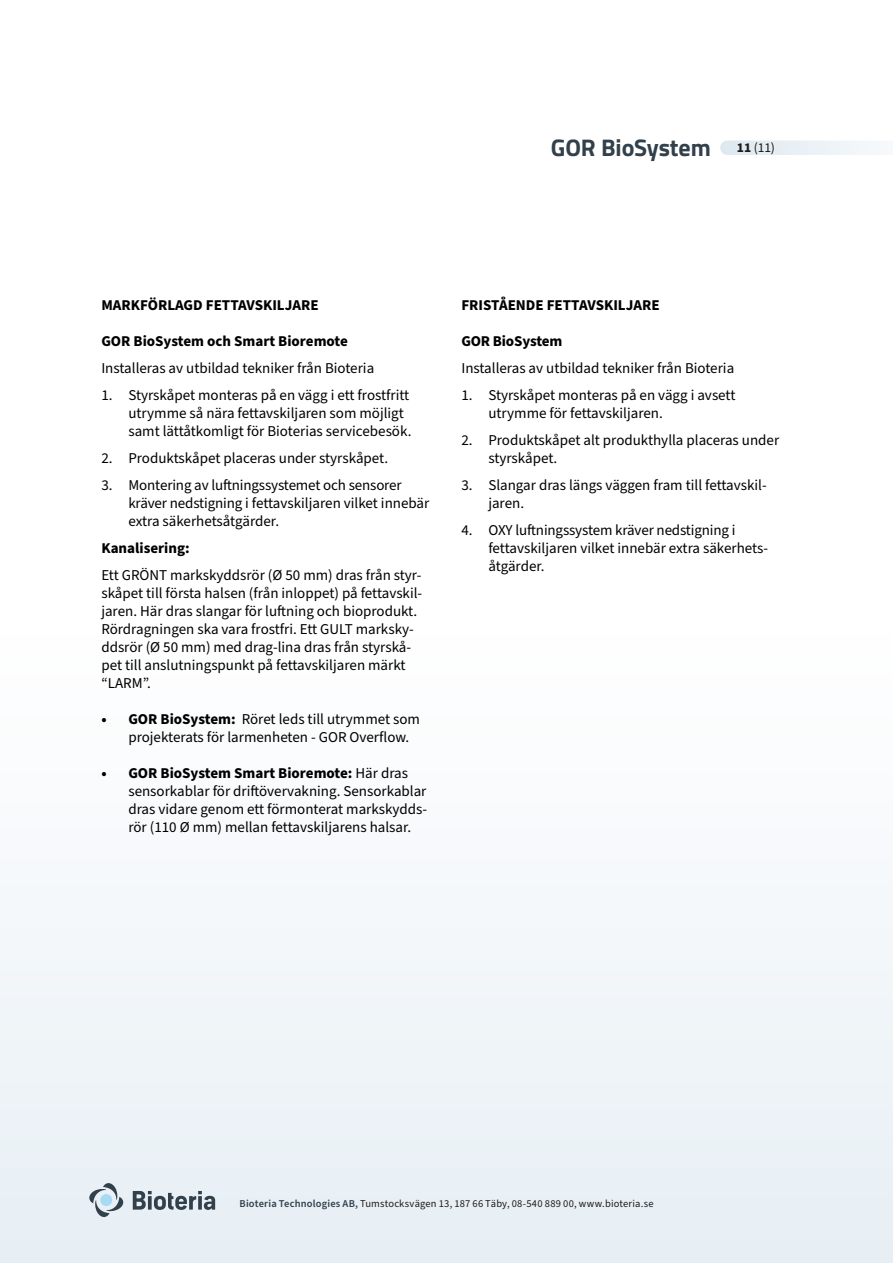
<style>
.page{position:relative;width:893px;height:1263px;background:#fff}
.page>*{position:absolute;margin:0;border:0;box-sizing:border-box;transform-origin:0 0}
.t1{font:700 24px "Cairo";letter-spacing:-.005em;color:#31404a}
.t2{font:15px/18px "Source Sans Pro";color:#000}
.t3{font:700 15px "Source Sans Pro";color:#000}
.t4{font:10.5px "Source Sans Pro";letter-spacing:.02em;color:#1d1b17}
.s1{font-weight:700}
.s2{font-weight:600;color:#31404a}
</style>
<div class="page">
<div style="left:0;top:616px;width:893px;height:647px;background:#f3f7fa"></div>
<div style="left:727px;top:140px;width:166px;height:15px;background:#ebf1f6"></div>
<svg style="left:133px;top:1191px;width:82px;height:19px"></svg>
<svg style="left:87px;top:1183px;width:39px;height:36px"></svg>
<div style="left:100px;top:1194px;width:12px;height:12px;background:#a7dbf5;border-radius:50%"></div>
<h1 class="t1" style="left:551px;top:128px;width:226px">GOR BioSystem <sup>11</sup> <sup>(11)</sup></h1>
<p class="t3" style="left:101px;top:295px;width:219px">MARKFÖRLAGD FETTAVSKILJARE</p>
<p class="t3" style="left:101px;top:331px;width:248px">GOR BioSystem och Smart Bioremote</p>
<p class="t2" style="left:101px;top:360px;width:274px">Installeras av utbildad tekniker från Bioteria</p>
<p class="t2" style="left:128px;top:387px;width:285px;text-indent:-27px">1. Styrskåpet monteras på en vägg i ett frostfritt utrymme så nära fettavskiljaren som möjligt samt lättåtkomligt för Bioterias servicebesök.</p>
<p class="t2" style="left:101px;top:450px;width:288px">2. Produktskåpet placeras under styrskåpet.</p>
<p class="t2" style="left:128px;top:477px;width:303px;text-indent:-27px">3. Montering av luftningssystemet och sensorer kräver nedstigning i fettavskiljaren vilket innebär extra säkerhetsåtgärder.</p>
<p class="t3" style="left:101px;top:538px;width:90px">Kanalisering:</p>
<p class="t2" style="left:101px;top:567px;width:322px">Ett GRÖNT markskyddsrör (Ø 50 mm) dras från styr&shy;skåpet till första halsen (från inloppet) på fettavskil&shy;jaren. Här dras slangar för luftning och bioprodukt.<br>Rördragningen ska vara frostfri. Ett GULT marksky&shy;ddsrör (Ø 50 mm) med drag-lina dras från styrskå&shy;pet till anslutningspunkt på fettavskiljaren märkt “LARM”.</p>
<p class="t2" style="left:128px;top:711px;width:293px;text-indent:-27px"><span class="s1">• GOR BioSystem:</span> Röret leds till utrymmet som projekterats för larmenheten - GOR Overflow.</p>
<p class="t2" style="left:128px;top:765px;width:300px;text-indent:-27px"><span class="s1">• GOR BioSystem Smart Bioremote:</span> Här dras sensorkablar för driftövervakning. Sensorkablar dras vidare genom ett förmonterat markskydds&shy;rör (110 Ø mm) mellan fettavskiljarens halsar.</p>
<p class="t3" style="left:461px;top:295px;width:200px">FRISTÅENDE FETTAVSKILJARE</p>
<p class="t3" style="left:461px;top:331px;width:102px">GOR BioSystem</p>
<p class="t2" style="left:461px;top:360px;width:274px">Installeras av utbildad tekniker från Bioteria</p>
<p class="t2" style="left:488px;top:387px;width:249px;text-indent:-27px">1. Styrskåpet monteras på en vägg i avsett utrymme för fettavskiljaren.</p>
<p class="t2" style="left:488px;top:432px;width:292px;text-indent:-27px">2. Produktskåpet alt produkthylla placeras under styrskåpet.</p>
<p class="t2" style="left:488px;top:477px;width:280px;text-indent:-27px">3. Slangar dras längs väggen fram till fettavskil&shy;jaren.</p>
<p class="t2" style="left:488px;top:522px;width:281px;text-indent:-27px">4. OXY luftningssystem kräver nedstigning i fettavskiljaren vilket innebär extra säkerhets&shy;åtgärder.</p>
<p class="t4" style="left:239px;top:1196px;width:416px"><span class="s2">Bioteria Technologies AB,</span> Tumstocksvägen 13, 187 66 Täby, 08-540 889 00, www.bioteria.se</p>
</div>
